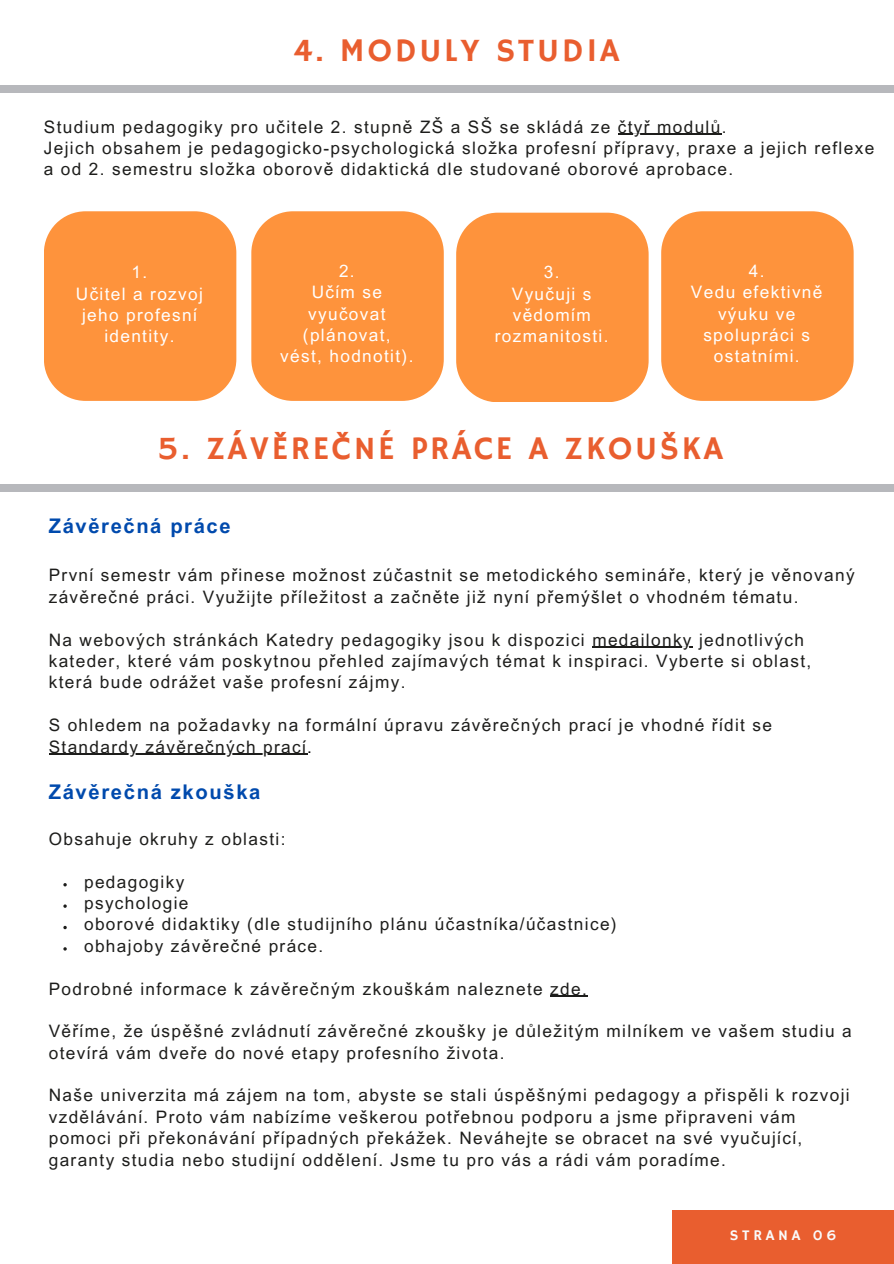
<style>
.page{position:relative;width:894px;height:1264px;background:#fff}
.page>*{position:absolute;margin:0;border:0;box-sizing:border-box;transform-origin:0 0}
.t1{font:33px "Hammersmith One";letter-spacing:.08em;color:#e95e2f}
.t2{font:700 20.25px "Arial MT Pro";letter-spacing:.08em;color:#004aad}
.t3{font:700 20.1px "Arial MT Pro";letter-spacing:.08em;color:#004aad}
.t4{font:17.1px/21.3px "Arial MT Pro";letter-spacing:.08em;color:#1d1d1b}
.t5{font:17.1px/21.3px "Arial MT Pro";letter-spacing:.08em;color:#fff;text-align:center}
.t6{font:14.85px "Hammersmith One";letter-spacing:.25em;color:#fafafa}
.s1{color:#000}
</style>
<div class="page">
<div style="left:0;top:86px;width:893px;height:7px;background:#b7b8bc"></div>
<div style="left:672px;top:1210px;width:221px;height:53px;background:#e95e2f"></div>
<div style="left:0;top:484px;width:893px;height:7px;background:#b7b8bc"></div>
<hr style="left:592px;top:646px;width:100px;height:2px;background:#1d1d1b">
<hr style="left:49px;top:753px;width:258px;height:1px;background:#1d1d1b">
<svg style="left:63px;top:883px;width:4px;height:3px"></svg>
<svg style="left:63px;top:925px;width:4px;height:4px"></svg>
<svg style="left:63px;top:947px;width:4px;height:3px"></svg>
<hr style="left:550px;top:995px;width:38px;height:1px;background:#1d1d1b">
<hr style="left:617px;top:134px;width:104px;height:1px;background:#1d1d1b">
<div style="left:44px;top:211px;width:192px;height:190px;background:#fe933c"></div>
<div style="left:251px;top:211px;width:192px;height:190px;background:#fe933c"></div>
<div style="left:661px;top:211px;width:192px;height:190px;background:#fe933c"></div>
<div style="left:456px;top:213px;width:192px;height:189px;background:#fe933c"></div>
<p class="t1" style="left:293px;top:31px;width:327px">4. MODULY STUDIA</p>
<p class="t4" style="left:44px;top:118px;width:684px">Studium pedagogiky pro učitele 2. stupně ZŠ a SŠ se skládá ze čtyř modulů.</p>
<p class="t4" style="left:44px;top:139px;width:831px">Jejich obsahem je pedagogicko-psychologická složka profesní přípravy, praxe a jejich reflexe a od 2. semestru složka oborově didaktická dle studované oborové aprobace.</p>
<h3 class="t5" style="left:280px;top:262px;width:135px">2.<br>Učím se vyučovat (plánovat, vést, hodnotit).</h3>
<h3 class="t5" style="left:690px;top:262px;width:133px">4.<br>Vedu efektivně výuku ve spolupráci s ostatními.</h3>
<p class="t5" style="left:76px;top:264px;width:128px">1.<br>Učitel a rozvoj jeho profesní identity.</p>
<h3 class="t5" style="left:494px;top:264px;width:115px">3.<br>Vyučuji s vědomím rozmanitosti.</h3>
<h3 class="t1" style="left:157px;top:429px;width:567px">5. ZÁVĚREČNÉ PRÁCE A ZKOUŠKA</h3>
<p class="t3" style="left:49px;top:518px;width:183px">Závěrečná práce</p>
<h3 class="t4" style="left:49px;top:567px;width:807px">První semestr vám přinese možnost zúčastnit se metodického semináře, který je věnovaný závěrečné práci. Využijte příležitost a začněte již nyní přemýšlet o vhodném tématu.</h3>
<h3 class="t4" style="left:49px;top:631px;width:756px">Na webových stránkách Katedry pedagogiky jsou k dispozici medailonky jednotlivých</h3>
<h3 class="t4" style="left:49px;top:652px;width:763px">kateder, které vám poskytnou přehled zajímavých témat k inspiraci. Vyberte si oblast, která bude odrážet vaše profesní zájmy.</h3>
<h3 class="t4" style="left:49px;top:716px;width:724px">S ohledem na požadavky na formální úpravu závěrečných prací je vhodné řídit se</h3>
<h3 class="t4" style="left:49px;top:738px;width:265px">Standardy závěrečných prací<span class="s1">.</span></h3>
<h3 class="t2" style="left:49px;top:784px;width:213px">Závěrečná zkouška</h3>
<h3 class="t4" style="left:49px;top:830px;width:238px">Obsahuje okruhy z oblasti:</h3>
<h1 class="t4" style="left:84px;top:873px;width:102px">pedagogiky</h1>
<p class="t4" style="left:84px;top:894px;width:106px">psychologie</p>
<h2 class="t4" style="left:84px;top:915px;width:534px">oborové didaktiky (dle studijního plánu účastníka/účastnice)</h2>
<h3 class="t4" style="left:84px;top:937px;width:240px">obhajoby závěrečné práce.</h3>
<h3 class="t4" style="left:49px;top:979px;width:539px">Podrobné informace k závěrečným zkouškám naleznete zde.</h3>
<h3 class="t4" style="left:49px;top:1022px;width:804px">Věříme, že úspěšné zvládnutí závěrečné zkoušky je důležitým milníkem ve vašem studiu a otevírá vám dveře do nové etapy profesního života.</h3>
<h2 class="t4" style="left:49px;top:1086px;width:802px">Naše univerzita má zájem na tom, abyste se stali úspěšnými pedagogy a přispěli k rozvoji vzdělávání. Proto vám nabízíme veškerou potřebnou podporu a jsme připraveni vám pomoci při překonávání případných překážek. Neváhejte se obracet na své vyučující, garanty studia nebo studijní oddělení. Jsme tu pro vás a rádi vám poradíme.</h2>
<h1 class="t6" style="left:729px;top:1226px;width:108px">STRANA 06</h1>
</div>
